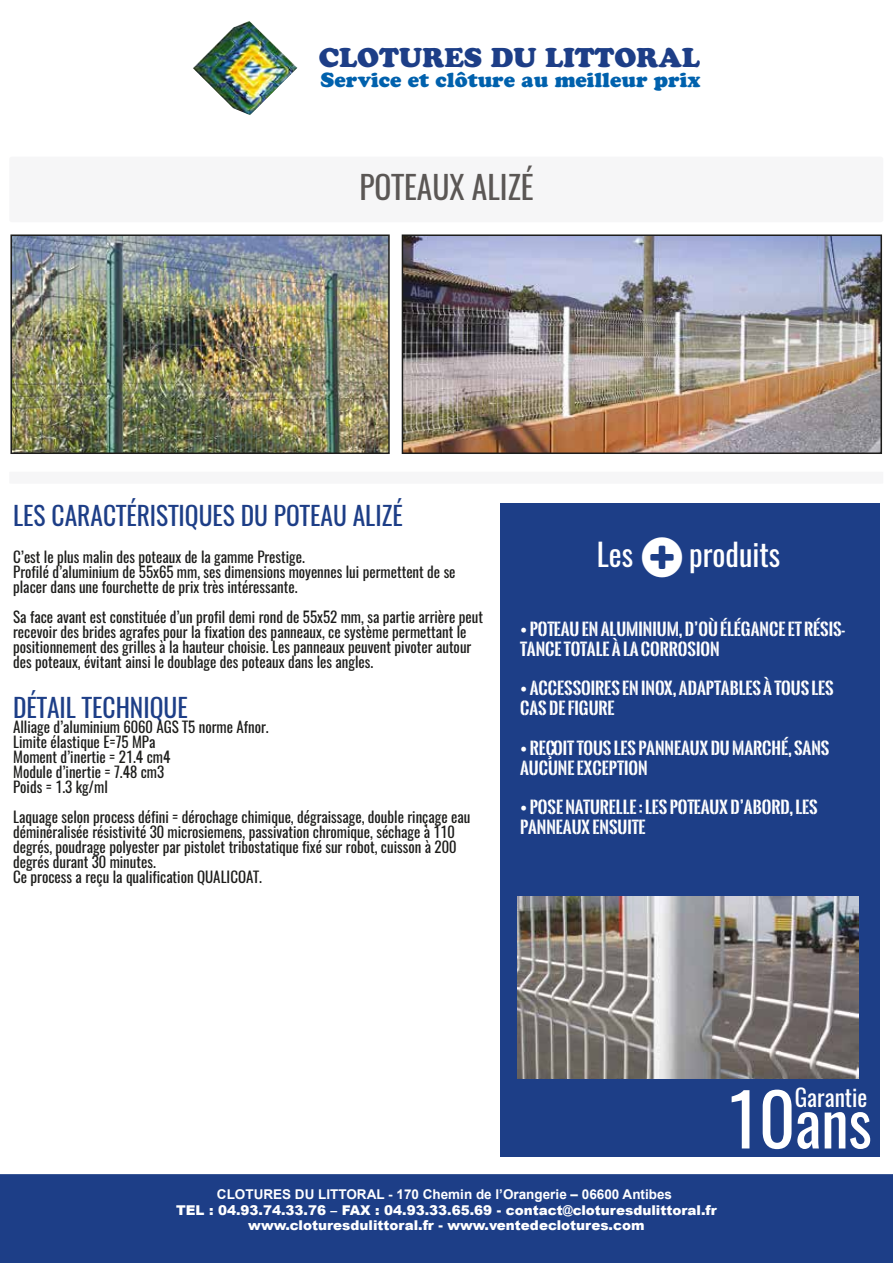
<style>
.page{position:relative;width:893px;height:1263px;background:#fff}
.page>*{position:absolute;margin:0;border:0;box-sizing:border-box;transform-origin:0 0}
.t1{font:62.1px "Oswald";color:#fff}
.t2{font:31.5px "Oswald";color:#5b5755}
.t3{font:30.6px "Oswald";color:#fff}
.t4{font:27px "Cooper Black Std";color:#1d3e87}
.t5{font:25.5px "Oswald";color:#1d3e87}
.t6{font:23.4px "Oswald";color:#fff}
.t7{font:20.4px "Cooper Black Std";color:#0061ad}
.t8{font:700 16.5px/19.8px "Oswald Stencil";color:#fff}
.t9{font:15px/15px "Oswald";color:#1d1d1b}
.t10{font:900 13.5px/15.3px "Arial";color:#fff;text-align:center}
.t11{font:700 13.5px "Arial";color:#fff}
.s1{font-size:72px}
</style>
<div class="page">
<div style="left:500px;top:503px;width:379px;height:653px;background:#1d3e87"></div>
<div style="left:9px;top:157px;width:874px;height:65px;background:#f6f6f7;border-radius:3px"></div>
<img style="left:193px;top:21px;width:105px;height:94px">
<div style="left:0;top:1174px;width:893px;height:89px;background:#1d3e87"></div>
<img style="left:405px;top:237px;width:474px;height:214px">
<div style="left:402px;top:234px;width:480px;height:220px;border:2px solid #1d1d1b"></div>
<img style="left:13px;top:237px;width:374px;height:214px">
<div style="left:10px;top:234px;width:380px;height:220px;border:2px solid #1d1d1b"></div>
<img style="left:517px;top:896px;width:341px;height:182px">
<h3 class="t4" style="left:319px;top:41px;width:382px">CLOTURES DU LITTORAL</h3>
<h3 class="t7" style="left:321px;top:67px;width:381px">Service et clôture au meilleur prix</h3>
<h2 class="t2" style="left:359px;top:165px;width:176px">POTEAUX ALIZÉ</h2>
<h3 class="t5" style="left:13px;top:498px;width:391px">LES CARACTÉRISTIQUES DU POTEAU ALIZÉ</h3>
<p class="t9" style="left:13px;top:549px;width:444px">C’est le plus malin des poteaux de la gamme Prestige.<br>Profilé d’aluminium de 55x65 mm, ses dimensions moyennes lui permettent de se placer dans une fourchette de prix très intéressante.</p>
<p class="t9" style="left:13px;top:609px;width:471px">Sa face avant est constituée d’un profil demi rond de 55x52 mm, sa partie arrière peut recevoir des brides agrafes pour la fixation des panneaux, ce système permettant le positionnement des grilles à la hauteur choisie. Les panneaux peuvent pivoter autour des poteaux, évitant ainsi le doublage des poteaux dans les angles.</p>
<h3 class="t5" style="left:13px;top:690px;width:176px">DÉTAIL TECHNIQUE</h3>
<p class="t9" style="left:13px;top:720px;width:257px">Alliage d’aluminium 6060 AGS T5 norme Afnor.<br>Limite élastique E=75 MPa<br>Moment d’inertie = 21.4 cm4<br>Module d’inertie = 7.48 cm3<br>Poids = 1.3 kg/ml</p>
<p class="t9" style="left:13px;top:810px;width:459px">Laquage selon process défini = dérochage chimique, dégraissage, double rinçage eau déminéralisée résistivité 30 microsiemens, passivation chromique, séchage à 110 degrés, poudrage polyester par pistolet tribostatique fixé sur robot, cuisson à 200 degrés durant 30 minutes.<br>Ce process a reçu la qualification QUALICOAT.</p>
<h3 class="t3" style="left:597px;top:533px;width:38px">Les</h3>
<h3 class="t3" style="left:689px;top:533px;width:93px">produits</h3>
<p class="t8" style="left:520px;top:619px;width:327px">• POTEAU EN ALUMINIUM, D’OÙ ÉLÉGANCE ET RÉSIS-<br>TANCE TOTALE À LA CORROSION</p>
<p class="t8" style="left:520px;top:678px;width:315px">• ACCESSOIRES EN INOX, ADAPTABLES À TOUS LES<br>CAS DE FIGURE</p>
<p class="t8" style="left:520px;top:738px;width:311px">• REÇOIT TOUS LES PANNEAUX DU MARCHÉ, SANS<br>AUCUNE EXCEPTION</p>
<p class="t8" style="left:520px;top:797px;width:299px">• POSE NATURELLE : LES POTEAUX D’ABORD, LES<br>PANNEAUX ENSUITE</p>
<h3 class="t6" style="left:795px;top:1081px;width:74px">Garantie</h3>
<h1 class="t1" style="left:726px;top:1080px;width:148px"><span class="s1">10</span>ans</h1>
<p class="t11" style="left:217px;top:1185px;width:457px">CLOTURES DU LITTORAL - 170 Chemin de l’Orangerie – 06600 Antibes</p>
<p class="t10" style="left:176px;top:1202px;width:542px">TEL : 04.93.74.33.76 – FAX : 04.93.33.65.69 - contact@cloturesdulittoral.fr www.cloturesdulittoral.fr - www.ventedeclotures.com</p>
</div>
